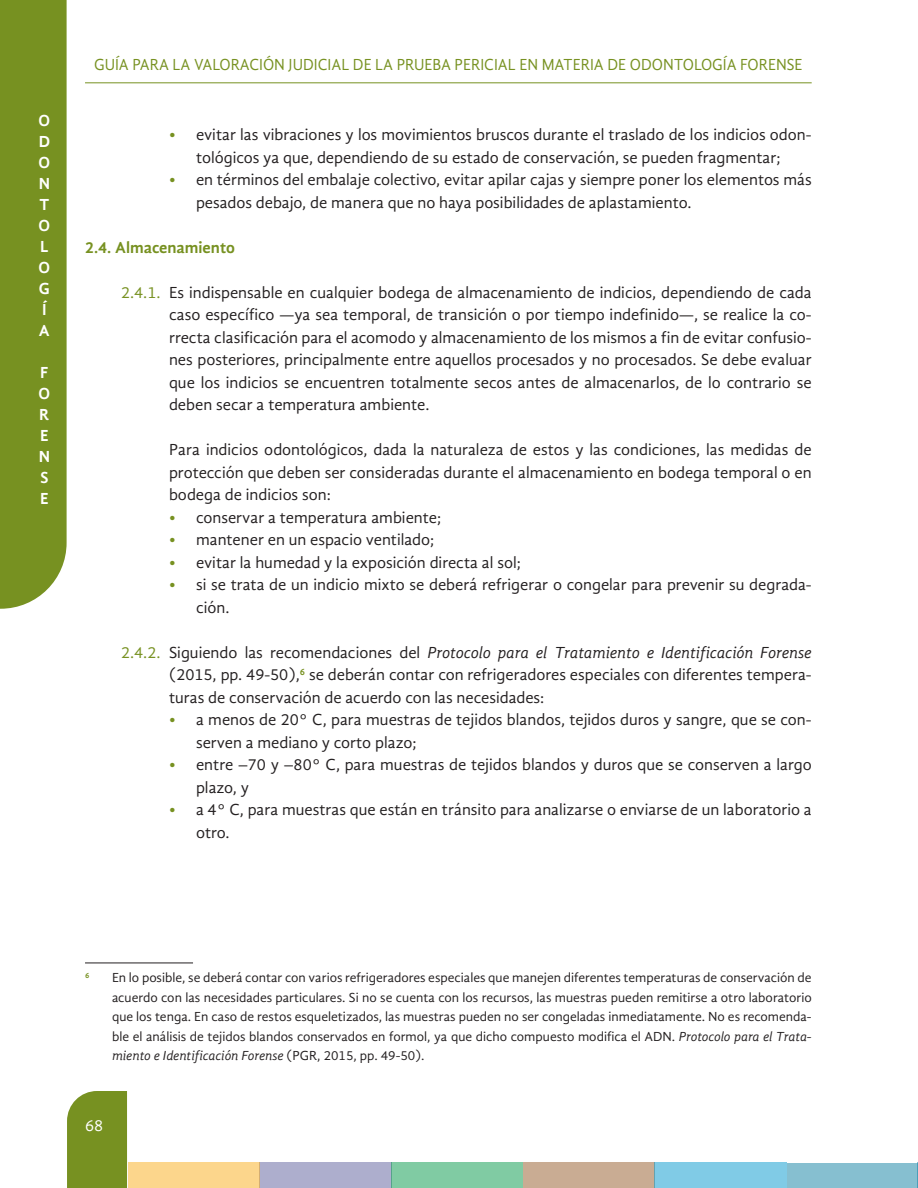
<style>
.page{position:relative;width:918px;height:1188px;background:#fff}
.page>*{position:absolute;margin:0;border:0;box-sizing:border-box;transform-origin:0 0}
._06_texto_general_ba{font:16.5px/22.5px "Gandhi Sans";color:#231f20}
.t1{font:16.5px "Gandhi Sans";color:#779121;scale:.94 1}
.t2{font:700 16.5px/21px "Gandhi Sans";color:#fff}
._06_texto_general_ba-2{font:700 16.5px "Gandhi Sans";color:#779121}
.t3{font:16.5px "Gandhi Sans";color:#fff}
._10_nota{font:13.5px/19.5px "Gandhi Sans";color:#231f20;text-align:justify}
._10_nota-2{font:700 7.8px "Gandhi Sans";color:#779121}
.s1{color:#779121}
.s2{font-style:italic}
</style>
<div class="page">
<div style="left:67px;top:1091px;width:60px;height:97px;background:#779121"></div>
<hr style="left:85px;top:82px;width:727px;height:1px;background:#779121">
<div style="left:0;top:0;width:67px;height:609px;background:#779121"></div>
<div style="left:260px;top:1162px;width:132px;height:26px;background:#adaecd"></div>
<div style="left:391px;top:1162px;width:132px;height:26px;background:#80cba3"></div>
<div style="left:523px;top:1162px;width:132px;height:26px;background:#c9ac93"></div>
<div style="left:655px;top:1162px;width:132px;height:26px;background:#80cbe6"></div>
<div style="left:128px;top:1162px;width:132px;height:26px;background:#fcd68c"></div>
<div style="left:787px;top:1163px;width:131px;height:25px;background:#86bfd0"></div>
<hr style="left:85px;top:963px;width:108px;height:1px;background:#231f20">
<p class="t2" style="left:39px;top:110px;width:13px">O<br>D<br>O<br>N<br>T<br>O<br>L<br>O<br>G<br>Í<br>A</p>
<p class="t2" style="left:39px;top:362px;width:13px;text-align:justify">F O R E N S E</p>
<p class="t1" style="left:94px;top:56px;width:755px">GUÍA PARA LA VALORACIÓN JUDICIAL DE LA PRUEBA PERICIAL EN MATERIA DE ODONTOLOGÍA FORENSE</p>
<p class="_06_texto_general_ba" style="left:169px;top:123px;width:644px;text-align:center"><span class="s1">•</span> evitar las vibraciones y los movimientos bruscos durante el traslado de los indicios odon&shy;tológicos ya que, dependiendo de su estado de conservación, se pueden fragmentar;</p>
<p class="_06_texto_general_ba" style="left:196px;top:168px;width:617px;text-indent:-27px"><span class="s1">•</span> en términos del embalaje colectivo, evitar apilar cajas y siempre poner los elementos más pesados debajo, de manera que no haya posibilidades de aplastamiento.</p>
<p class="_06_texto_general_ba-2" style="left:85px;top:238px;width:151px">2.4. Almacenamiento</p>
<p class="_06_texto_general_ba" style="left:169px;top:281px;width:644px;text-align:justify;text-indent:-48px"><span class="s1">2.4.1.</span> Es indispensable en cualquier bodega de almacenamiento de indicios, dependiendo de cada caso específico —ya sea temporal, de transición o por tiempo indefinido—, se realice la co&shy;rrecta clasificación para el acomodo y almacenamiento de los mismos a fin de evitar confusio&shy;nes posteriores, principalmente entre aquellos procesados y no procesados. Se debe evaluar que los indicios se encuentren totalmente secos antes de almacenarlos, de lo contrario se deben secar a temperatura ambiente.</p>
<p class="_06_texto_general_ba" style="left:169px;top:438px;width:644px;text-align:justify">Para indicios odontológicos, dada la naturaleza de estos y las condiciones, las medidas de protección que deben ser consideradas durante el almacenamiento en bodega temporal o en bodega de indicios son:</p>
<p class="_06_texto_general_ba" style="left:169px;top:506px;width:274px"><span class="s1">•</span> conservar a temperatura ambiente;</p>
<p class="_06_texto_general_ba" style="left:169px;top:528px;width:267px"><span class="s1">•</span> mantener en un espacio ventilado;</p>
<p class="_06_texto_general_ba" style="left:169px;top:551px;width:353px"><span class="s1">•</span> evitar la humedad y la exposición directa al sol;</p>
<p class="_06_texto_general_ba" style="left:196px;top:573px;width:617px;text-indent:-27px"><span class="s1">•</span> si se trata de un indicio mixto se deberá refrigerar o congelar para prevenir su degrada&shy;ción.</p>
<p class="_06_texto_general_ba" style="left:169px;top:641px;width:644px;text-align:justify;text-indent:-48px"><span class="s1">2.4.2.</span> Siguiendo las recomendaciones del <span class="s2">Protocolo para el Tratamiento e Identificación Forense </span>(2015, pp. 49-50),<sup>6</sup> se deberán contar con refrigeradores especiales con diferentes tempera&shy;turas de conservación de acuerdo con las necesidades:</p>
<p class="_06_texto_general_ba" style="left:196px;top:708px;width:617px;text-indent:-27px"><span class="s1">•</span> a menos de 20° C, para muestras de tejidos blandos, tejidos duros y sangre, que se con&shy;serven a mediano y corto plazo;</p>
<p class="_06_texto_general_ba" style="left:196px;top:753px;width:617px;text-indent:-27px"><span class="s1">•</span> entre –70 y –80° C, para muestras de tejidos blandos y duros que se conserven a largo plazo, y</p>
<p class="_06_texto_general_ba" style="left:196px;top:798px;width:617px;text-indent:-27px"><span class="s1">•</span> a 4° C, para muestras que están en tránsito para analizarse o enviarse de un laboratorio a otro.</p>
<p class="_10_nota-2" style="left:85px;top:971px;width:6px">6</p>
<p class="_10_nota" style="left:112px;top:968px;width:701px">En lo posible, se deberá contar con varios refrigeradores especiales que manejen diferentes temperaturas de conservación de acuerdo con las necesidades particulares. Si no se cuenta con los recursos, las muestras pueden remitirse a otro laboratorio que los tenga. En caso de restos esqueletizados, las muestras pueden no ser congeladas inmediatamente. No es recomenda&shy;ble el análisis de tejidos blandos conservados en formol, ya que dicho compuesto modifica el ADN. <span class="s2">Protocolo para el Trata&shy;miento e Identificación Forense</span> (PGR, 2015, pp. 49-50).</p>
<p class="t3" style="left:85px;top:1116px;width:20px">68</p>
</div>
